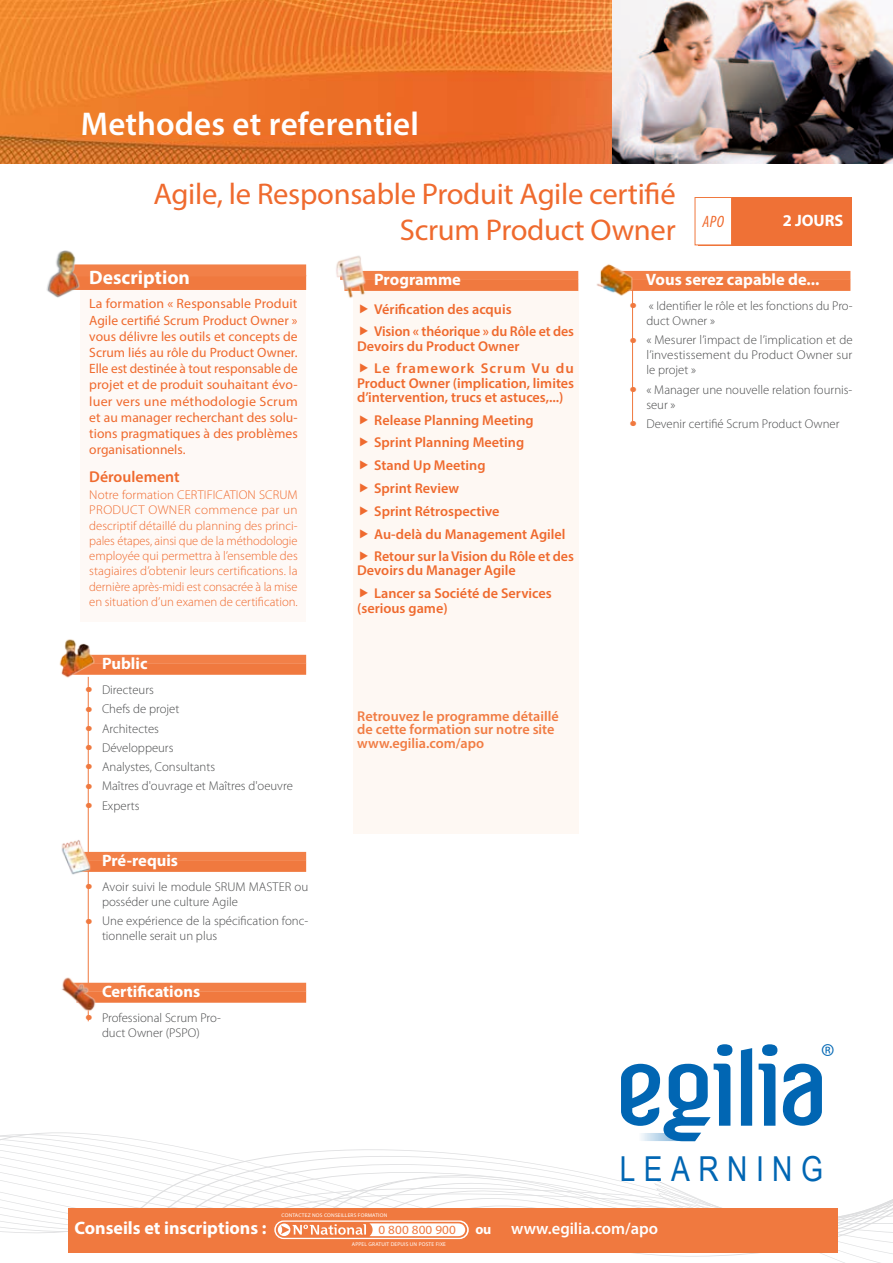
<style>
.page{position:relative;width:893px;height:1263px;background:#fff}
.page>*{position:absolute;margin:0;border:0;box-sizing:border-box;transform-origin:0 0}
.t1{font:34.35px "Arial Narrow";letter-spacing:.245em;color:#0166b3}
.t2{font:600 33px "Myriad Pro";letter-spacing:.005em;color:#fff}
.t3{font:30px/36px "Myriad Pro";letter-spacing:-.01em;color:#ef6a2e}
.t4{font:26.1px "Myriad";color:#0166b3}
.t5{font:700 19.5px "Myriad Pro";color:#fff}
.t6{font:700 18px "Myriad Pro";color:#fff}
.t7{font:700 16.5px "Myriad Pro";color:#fff}
.t8{font:600 16.5px "Myriad Pro";color:#fff}
.t9{font:600 15.75px "Myriad Pro";color:#ef6a2e}
.t10{font:600 14.25px/22.8px "Myriad Pro";color:#ef6a2e}
.t11{font:600 14.25px/13.5px "Myriad Pro";color:#f17d44}
.t12{font:700 14.25px "Myriad Pro";color:#fff}
.t13{font:13.5px/16.2px "Myriad Pro";letter-spacing:.005em;color:#ef6a2e;text-align:justify}
.t14{font:300 12.75px/15px "Myriad Pro";color:#4b4c4d}
.t15{font:300 12.75px/15.3px "Myriad Pro";color:#ef6a2e;text-align:justify}
.t16{font:12.6px "Myriad Pro";letter-spacing:.01em;color:#f0793f;scale:1.05 1}
.t17{font:5.55px "Myriad Pro";letter-spacing:.03em;color:#fff}
.t18{font:5.25px "Myriad Pro";letter-spacing:.03em;color:#fff}
.s1{font-weight:400;font-size:24.9px;color:#f0793f}
</style>
<div class="page">
<svg style="left:0;top:1057px;width:893px;height:206px"></svg>
<div style="left:68px;top:1208px;width:770px;height:44px;background:#f0793f"></div>
<svg style="left:274px;top:1220px;width:195px;height:19px"></svg>
<img style="left:0;top:0;width:612px;height:164px">
<hr style="left:632px;top:289px;width:1px;height:132px;background:#f0793f">
<div style="left:81px;top:289px;width:225px;height:333px;background:#fef9f6"></div>
<div style="left:353px;top:283px;width:225px;height:551px;background:#fef8f3"></div>
<hr style="left:88px;top:677px;width:1px;height:344px;background:#f0793f">
<img style="left:612px;top:0;width:281px;height:164px">
<div style="left:344px;top:280px;width:234px;height:11px;background:#f0793f"></div>
<div style="left:340px;top:271px;width:238px;height:9px;background:#f28048"></div>
<img style="left:336px;top:255px;width:35px;height:43px">
<div style="left:68px;top:275px;width:238px;height:15px;background:#f0793f"></div>
<div style="left:68px;top:264px;width:238px;height:12px;background:#f28048"></div>
<div style="left:72px;top:663px;width:234px;height:12px;background:#f0793f"></div>
<div style="left:68px;top:655px;width:238px;height:9px;background:#f28048"></div>
<div style="left:72px;top:861px;width:234px;height:11px;background:#f0793f"></div>
<div style="left:68px;top:852px;width:238px;height:9px;background:#f28048"></div>
<div style="left:77px;top:991px;width:229px;height:12px;background:#f0793f"></div>
<div style="left:68px;top:983px;width:238px;height:9px;background:#f28048"></div>
<img style="left:46px;top:250px;width:41px;height:48px">
<img style="left:59px;top:639px;width:40px;height:44px">
<img style="left:61px;top:833px;width:36px;height:46px">
<img style="left:62px;top:967px;width:40px;height:51px">
<div style="left:617px;top:280px;width:233px;height:11px;background:#f0793f"></div>
<div style="left:612px;top:271px;width:238px;height:9px;background:#f28048"></div>
<img style="left:596px;top:264px;width:38px;height:33px">
<div style="left:699px;top:197px;width:153px;height:48px;background:#ef7136"></div>
<div style="left:695px;top:197px;width:36px;height:48px;background:#fff"></div>
<div style="left:695px;top:197px;width:37px;height:48px;border:1px solid #f0793f"></div>
<svg style="left:741px;top:1048px;width:11px;height:78px"></svg>
<svg style="left:783px;top:1064px;width:39px;height:62px"></svg>
<svg style="left:621px;top:1063px;width:109px;height:78px"></svg>
<div style="left:717px;top:1044px;width:15px;height:12px;background:#0166b3;border-radius:50%"></div>
<div style="left:762px;top:1044px;width:15px;height:12px;background:#0166b3;border-radius:50%"></div>
<svg style="left:759px;top:1063px;width:16px;height:63px"></svg>
<h2 class="t2" style="left:81px;top:103px;width:340px">Methodes et referentiel</h2>
<h3 class="t3" style="left:400px;top:175px;width:326px;text-indent:-246px">Agile, le Responsable Produit Agile certifié<br>Scrum Product Owner <sup>APO</sup></h3>
<p class="t7" style="left:783px;top:210px;width:62px">2 JOURS</p>
<h3 class="t5" style="left:89px;top:264px;width:102px">Description</h3>
<p class="t13" style="left:89px;top:295px;width:210px">La formation « Responsable Produit Agile certifié Scrum Product Owner » vous délivre les outils et concepts de Scrum liés au rôle du Product Owner.<br>Elle est destinée à tout responsable de projet et de produit souhaitant évo&shy;luer vers une méthodologie Scrum et au manager recherchant des solu&shy;tions pragmatiques à des problèmes organisationnels.</p>
<p class="t9" style="left:89px;top:466px;width:92px">Déroulement</p>
<p class="t15" style="left:89px;top:487px;width:210px">Notre formation CERTIFICATION SCRUM PRODUCT OWNER commence par un descriptif détaillé du planning des princi&shy;pales étapes, ainsi que de la méthodologie employée qui permettra à l’ensemble des stagiaires d’obtenir leurs certifications. la dernière après-midi est consacrée à la mise en situation d’un examen de certification.</p>
<p class="t7" style="left:102px;top:653px;width:47px">Public</p>
<p class="t14" style="left:85px;top:682px;width:70px"><span class="s1">•</span> Directeurs</p>
<p class="t14" style="left:85px;top:702px;width:96px"><span class="s1">•</span> Chefs de projet</p>
<p class="t14" style="left:85px;top:721px;width:75px"><span class="s1">•</span> Architectes</p>
<p class="t14" style="left:85px;top:740px;width:90px"><span class="s1">•</span> Développeurs</p>
<p class="t14" style="left:85px;top:759px;width:132px"><span class="s1">•</span> Analystes, Consultants</p>
<p class="t14" style="left:85px;top:779px;width:209px"><span class="s1">•</span> Maîtres d'ouvrage et Maîtres d'oeuvre</p>
<p class="t14" style="left:85px;top:798px;width:56px"><span class="s1">•</span> Experts</p>
<p class="t7" style="left:102px;top:850px;width:78px">Pré-requis</p>
<p class="t14" style="left:102px;top:879px;width:208px;text-indent:-17px"><span class="s1">•</span> Avoir suivi le module SRUM MASTER ou posséder une culture Agile</p>
<p class="t14" style="left:102px;top:914px;width:208px;text-indent:-17px"><span class="s1">•</span> Une expérience de la spécification fonc&shy;tionnelle serait un plus</p>
<p class="t7" style="left:102px;top:981px;width:100px">Certifications</p>
<p class="t14" style="left:85px;top:1010px;width:137px;text-align:center"><span class="s1">•</span> Professional Scrum Pro&shy;duct Owner (PSPO)</p>
<p class="t7" style="left:374px;top:269px;width:88px">Programme</p>
<p class="t10" style="left:374px;top:297px;width:201px">Vérification des acquis<br>Vision « théorique » du Rôle et des</p>
<p class="t10" style="left:374px;top:334px;width:201px;text-indent:-17px">Devoirs du Product Owner<br>Le framework Scrum Vu du</p>
<p class="t10" style="left:357px;top:375px;width:218px;line-height:14.2px">Product Owner (implication, limites d’intervention, trucs et astuces,...)</p>
<p class="t10" style="left:374px;top:408px;width:201px">Release Planning Meeting<br>Sprint Planning Meeting<br>Stand Up Meeting<br>Sprint Review<br>Sprint Rétrospective<br>Au-delà du Management Agilel<br>Retour sur la Vision du Rôle et des</p>
<p class="t10" style="left:374px;top:559px;width:179px;text-indent:-17px">Devoirs du Manager Agile<br>Lancer sa Société de Services</p>
<p class="t10" style="left:357px;top:596px;width:92px">(serious game)</p>
<p class="t11" style="left:357px;top:709px;width:203px">Retrouvez le programme détaillé de cette formation sur notre site www.egilia.com/apo</p>
<p class="t7" style="left:646px;top:269px;width:175px">Vous serez capable de...</p>
<p class="t14" style="left:646px;top:299px;width:208px;text-indent:-17px"><span class="s1">•</span> « Identifier le rôle et les fonctions du Pro&shy;duct Owner »</p>
<p class="t14" style="left:646px;top:333px;width:208px;text-align:justify;text-indent:-17px"><span class="s1">•</span> « Mesurer l’impact de l’implication et de l’investissement du Product Owner sur le projet »</p>
<p class="t14" style="left:646px;top:382px;width:208px;text-indent:-17px"><span class="s1">•</span> « Manager une nouvelle relation fournis&shy;seur »</p>
<p class="t14" style="left:629px;top:416px;width:212px"><span class="s1">•</span> Devenir certifié Scrum Product Owner</p>
<h3 class="t4" style="left:821px;top:1040px;width:15px">®</h3>
<h1 class="t1" style="left:620px;top:1149px;width:205px">LEARNING</h1>
<p class="t18" style="left:282px;top:1212px;width:107px">CONTACTEZ NOS CONSEILLERS FORMATION</p>
<p class="t17" style="left:352px;top:1241px;width:96px">APPEL GRATUIT DEPUIS UN POSTE FIXE</p>
<h3 class="t6" style="left:74px;top:1216px;width:194px">Conseils et inscriptions :</h3>
<p class="t12" style="left:475px;top:1219px;width:17px">ou</p>
<p class="t16" style="left:378px;top:1221px;width:75px">0 800 800 900</p>
<p class="t8" style="left:511px;top:1217px;width:149px">www.egilia.com/apo</p>
</div>
